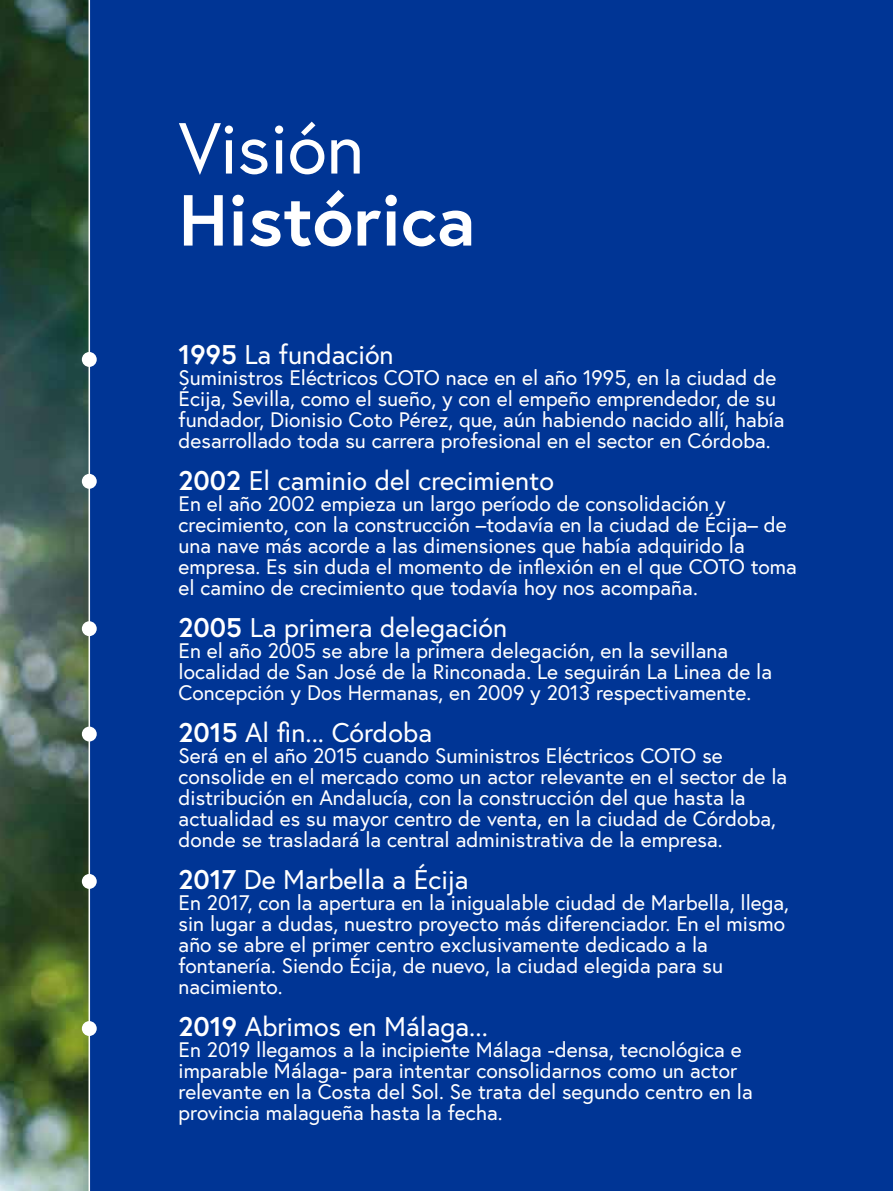
<style>
.page{position:relative;width:893px;height:1191px;background:#fff}
.page>*{position:absolute;margin:0;border:0;box-sizing:border-box;transform-origin:0 0}
.t1{font:700 72px "Europa";color:#fff}
.t2{font:72px "Europa";color:#fff}
.t3{font:27px "Europa";color:#fff}
.t4{font:21px/21px "Europa";color:#fff}
.s1{font-weight:700}
</style>
<div class="page">
<img style="left:0;top:0;width:89px;height:1191px">
<div style="left:89px;top:0;width:804px;height:1191px;background:#003595"></div>
<hr style="left:89px;top:0;width:1px;height:1191px;background:#fff">
<div style="left:82px;top:352px;width:15px;height:15px;background:#fff;border-radius:50%"></div>
<div style="left:82px;top:474px;width:15px;height:15px;background:#fff;border-radius:50%"></div>
<div style="left:82px;top:621px;width:15px;height:15px;background:#fff;border-radius:50%"></div>
<div style="left:82px;top:726px;width:15px;height:15px;background:#fff;border-radius:50%"></div>
<div style="left:82px;top:874px;width:15px;height:15px;background:#fff;border-radius:50%"></div>
<div style="left:82px;top:1021px;width:15px;height:15px;background:#fff;border-radius:50%"></div>
<h1 class="t2" style="left:179px;top:102px;width:187px">Visión</h1>
<h1 class="t1" style="left:179px;top:171px;width:298px">Histórica</h1>
<p class="t3" style="left:179px;top:337px;width:217px"><span class="s1">1995</span> La fundación</p>
<p class="t4" style="left:179px;top:366px;width:607px">Suministros Eléctricos COTO nace en el año 1995, en la ciudad de Écija, Sevilla, como el sueño, y con el empeño emprendedor, de su fundador, Dionisio Coto Pérez, que, aún habiendo nacido allí, había desarrollado toda su carrera profesional en el sector en Córdoba.</p>
<p class="t3" style="left:179px;top:463px;width:377px"><span class="s1">2002</span> El caminio del crecimiento</p>
<p class="t4" style="left:179px;top:492px;width:620px">En el año 2002 empieza un largo período de consolidación y crecimiento, con la construcción –todavía en la ciudad de Écija– de una nave más acorde a las dimensiones que había adquirido la empresa. Es sin duda el momento de inflexión en el que COTO toma el camino de crecimiento que todavía hoy nos acompaña.</p>
<p class="t3" style="left:179px;top:610px;width:330px"><span class="s1">2005</span> La primera delegación</p>
<p class="t4" style="left:179px;top:639px;width:595px">En el año 2005 se abre la primera delegación, en la sevillana localidad de San José de la Rinconada. Le seguirán La Linea de la<br>Concepción y Dos Hermanas, en 2009 y 2013 respectivamente.</p>
<p class="t3" style="left:179px;top:715px;width:255px"><span class="s1">2015</span> Al fin... Córdoba</p>
<p class="t4" style="left:179px;top:744px;width:610px">Será en el año 2015 cuando Suministros Eléctricos COTO se consolide en el mercado como un actor relevante en el sector de la distribución en Andalucía, con la construcción del que hasta la actualidad es su mayor centro de venta, en la ciudad de Córdoba, donde se trasladará la central administrativa de la empresa.</p>
<p class="t3" style="left:179px;top:862px;width:292px"><span class="s1">2017</span> De Marbella a Écija</p>
<p class="t4" style="left:179px;top:891px;width:612px">En 2017, con la apertura en la inigualable ciudad de Marbella, llega, sin lugar a dudas, nuestro proyecto más diferenciador. En el mismo año se abre el primer centro exclusivamente dedicado a la fontanería. Siendo Écija, de nuevo, la ciudad elegida para su nacimiento.</p>
<p class="t3" style="left:179px;top:1009px;width:311px"><span class="s1">2019</span> Abrimos en Málaga...</p>
<p class="t4" style="left:179px;top:1038px;width:576px">En 2019 llegamos a la incipiente Málaga -densa, tecnológica e imparable Málaga- para intentar consolidarnos como un actor relevante en la Costa del Sol. Se trata del segundo centro en la provincia malagueña hasta la fecha.</p>
</div>
